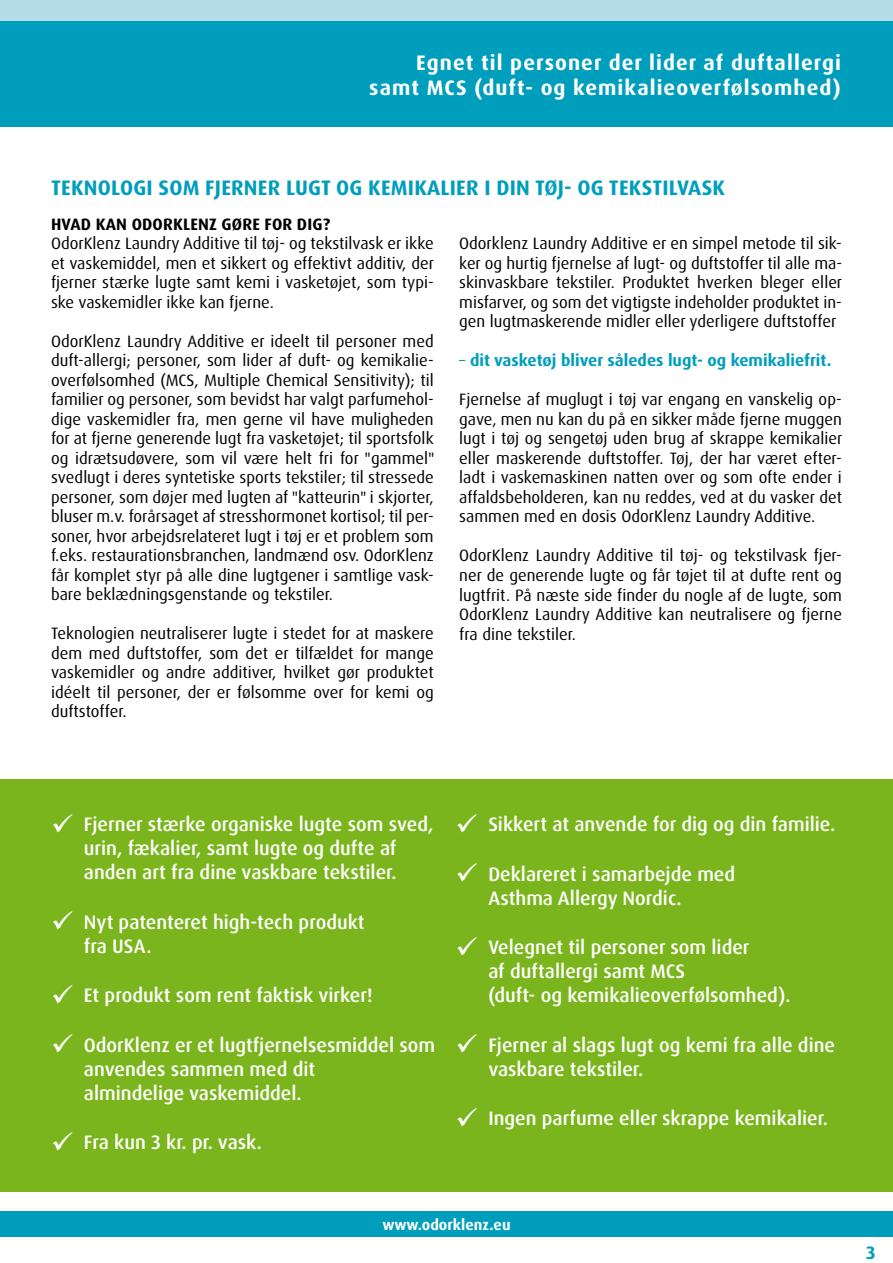
<style>
.page{position:relative;width:893px;height:1263px;background:#fff}
.page>*{position:absolute;margin:0;border:0;box-sizing:border-box;transform-origin:0 0}
.t1{font:700 21px/25.5px "Dax Pro";letter-spacing:.05em;color:#fff;text-align:right}
.t2{font:700 21px "Dax Pro";letter-spacing:.01em;color:#009ebd}
.t3{font:500 19.5px/24px "Dax Pro";color:#fff}
.t4{font:700 18px "Dax Pro";color:#009ebd}
.t5{font:16.5px/19.5px "Dax Pro";color:#000;text-align:justify}
.t6{font:700 16.5px "Dax Pro";color:#009ebd}
.t7{font:700 16.5px "Dax Pro";letter-spacing:.01em;color:#000}
.t8{font:700 15px "Dax Pro";color:#fff}
.s1{font-weight:400}
</style>
<div class="page">
<div style="left:0;top:0;width:893px;height:41px;background:#b5dde7"></div>
<div style="left:0;top:21px;width:893px;height:106px;background:#009ebd"></div>
<div style="left:0;top:1211px;width:893px;height:25px;background:#009ebd"></div>
<div style="left:0;top:779px;width:893px;height:413px;background:#7ab51d"></div>
<p class="t1" style="left:369px;top:50px;width:473px">Egnet til personer der lider af duftallergi samt MCS (duft- og kemikalieoverfølsomhed)</p>
<p class="t2" style="left:51px;top:174px;width:676px">TEKNOLOGI SOM FJERNER LUGT OG KEMIKALIER I DIN TØJ- OG TEKSTILVASK</p>
<p class="t7" style="left:51px;top:213px;width:281px">HVAD KAN ODORKLENZ GØRE FOR DIG?</p>
<p class="t5" style="left:51px;top:234px;width:385px">OdorKlenz Laundry Additive til tøj- og tekstilvask er ikke et vaskemiddel, men et sikkert og effektivt additiv, der fjerner stærke lugte samt kemi i vasketøjet, som typi&shy;ske vaskemidler ikke kan fjerne.</p>
<p class="t5" style="left:51px;top:331px;width:385px">OdorKlenz Laundry Additive er ideelt til personer med duft-allergi; personer, som lider af duft- og kemikalie&shy;overfølsomhed (MCS, Multiple Chemical Sensitivity); til familier og personer, som bevidst har valgt parfumehol&shy;dige vaskemidler fra, men gerne vil have muligheden for at fjerne generende lugt fra vasketøjet; til sportsfolk og idrætsudøvere, som vil være helt fri for "gammel" svedlugt i deres syntetiske sports tekstiler; til stressede personer, som døjer med lugten af "katteurin" i skjorter, bluser m.v. forårsaget af stresshormonet kortisol; til per&shy;soner, hvor arbejdsrelateret lugt i tøj er et problem som f.eks. restaurationsbranchen, landmænd osv. OdorKlenz får komplet styr på alle dine lugtgener i samtlige vask&shy;bare beklædningsgenstande og tekstiler.</p>
<p class="t5" style="left:51px;top:624px;width:384px">Teknologien neutraliserer lugte i stedet for at maskere dem med duftstoffer, som det er tilfældet for mange vaskemidler og andre additiver, hvilket gør produktet idéelt til personer, der er følsomme over for kemi og duftstoffer.</p>
<p class="t5" style="left:459px;top:234px;width:385px">Odorklenz Laundry Additive er en simpel metode til sik&shy;ker og hurtig fjernelse af lugt- og duftstoffer til alle ma&shy;skinvaskbare tekstiler. Produktet hverken bleger eller misfarver, og som det vigtigste indeholder produktet in&shy;gen lugtmaskerende midler eller yderligere duftstoffer</p>
<p class="t6" style="left:459px;top:350px;width:374px"><span class="s1">–</span> dit vasketøj bliver således lugt- og kemikaliefrit.</p>
<p class="t5" style="left:459px;top:390px;width:385px">Fjernelse af muglugt i tøj var engang en vanskelig op&shy;gave, men nu kan du på en sikker måde fjerne muggen lugt i tøj og sengetøj uden brug af skrappe kemikalier eller maskerende duftstoffer. Tøj, der har været efter&shy;ladt i vaskemaskinen natten over og som ofte ender i affaldsbeholderen, kan nu reddes, ved at du vasker det sammen med en dosis OdorKlenz Laundry Additive.</p>
<p class="t5" style="left:459px;top:546px;width:384px">OdorKlenz Laundry Additive til tøj- og tekstilvask fjer&shy;ner de generende lugte og får tøjet til at dufte rent og lugtfrit. På næste side finder du nogle af de lugte, som OdorKlenz Laundry Additive kan neutralisere og fjerne fra dine tekstiler.</p>
<p class="t3" style="left:51px;top:812px;width:384px;text-align:center">✓ Fjerner stærke organiske lugte som sved, urin, fækalier, samt lugte og dufte af<br>anden art fra dine vaskbare tekstiler.</p>
<p class="t3" style="left:84px;top:910px;width:282px;text-indent:-33px">✓ Nyt patenteret high-tech produkt fra USA.</p>
<p class="t3" style="left:51px;top:983px;width:323px">✓ Et produkt som rent faktisk virker!</p>
<p class="t3" style="left:84px;top:1033px;width:353px;text-indent:-33px">✓ OdorKlenz er et lugtfjernelsesmiddel som anvendes sammen med dit<br>almindelige vaskemiddel.</p>
<p class="t3" style="left:51px;top:1131px;width:213px">✓ Fra kun 3 kr. pr. vask.</p>
<p class="t3" style="left:455px;top:812px;width:381px">✓ Sikkert at anvende for dig og din familie.</p>
<p class="t3" style="left:488px;top:862px;width:248px;text-indent:-33px">✓ Deklareret i samarbejde med<br>Asthma Allergy Nordic.</p>
<p class="t3" style="left:488px;top:935px;width:304px;text-indent:-33px">✓ Velegnet til personer som lider<br>af duftallergi samt MCS<br>(duft- og kemikalieoverfølsomhed).</p>
<p class="t3" style="left:488px;top:1033px;width:348px;text-indent:-33px">✓ Fjerner al slags lugt og kemi fra alle dine vaskbare tekstiler.</p>
<p class="t3" style="left:455px;top:1107px;width:374px">✓ Ingen parfume eller skrappe kemikalier.</p>
<p class="t8" style="left:382px;top:1215px;width:130px">www.odorklenz.eu</p>
<p class="t4" style="left:866px;top:1241px;width:11px">3</p>
</div>
